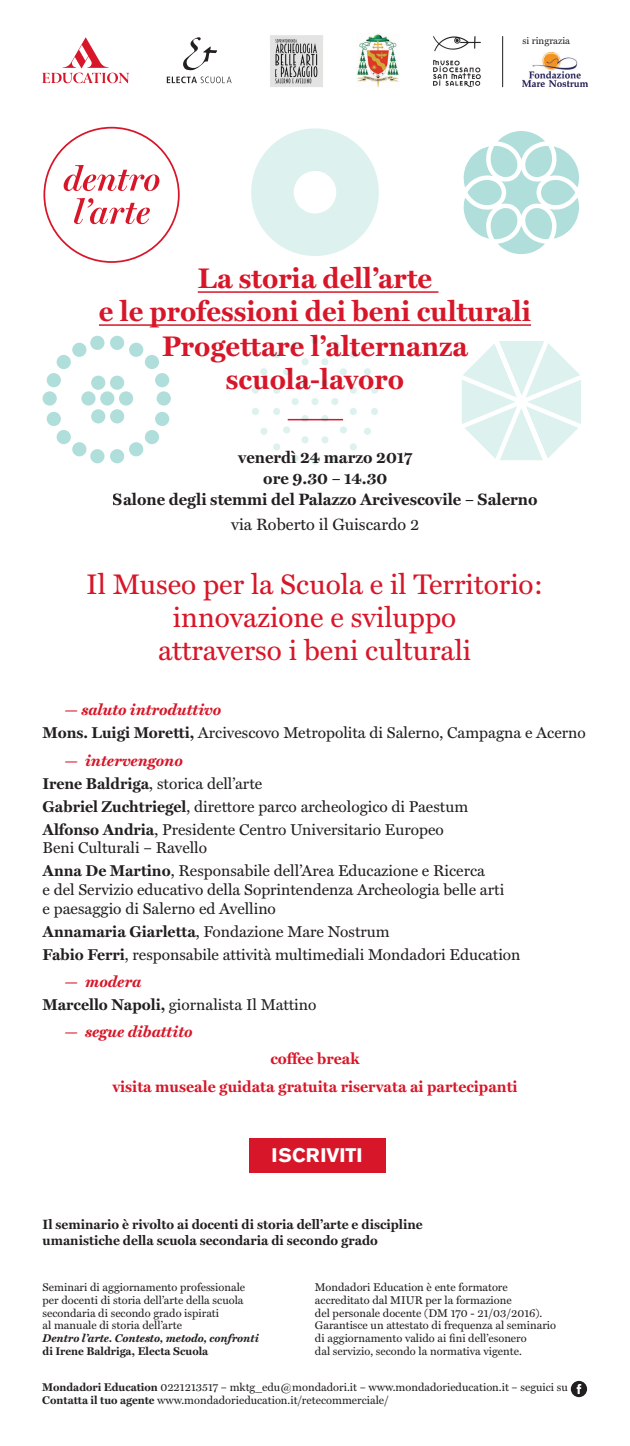
<style>
.page{position:relative;width:630px;height:1446px;background:#fff}
.page>*{position:absolute;margin:0;border:0;box-sizing:border-box;transform-origin:0 0}
.t1{font:700 28.5px/33.8px "Miller Text";color:#d71729;text-align:center}
.t2{font:28.5px/33px "Miller Text";color:#d71729;text-align:center}
.t3{font:700 19.5px "Akzidenz Grotesk BE";color:#fff}
.t4{font:700 16.5px/21px "Miller Text";color:#231f20;text-align:center}
.t5{font:16.5px "Miller Text";color:#231f20}
.t6{font:15.75px/23px "Miller Text";color:#231f20}
.t7{font:700 15.75px/28.2px "Miller Text";color:#d71729;text-align:center}
.t8{font:italic 700 15.75px "Miller Text";color:#d71729}
.t9{font:700 13.5px/15.8px "Miller Text";color:#231f20}
.t10{font:11.25px/12.8px "Miller Text";color:#231f20}
.t11{font:italic 700 11.25px "Miller Text";color:#231f20}
.t12{font:700 11.25px "Miller Text";color:#231f20}
.t13{font:9.75px "Miller Text";color:#231f20}
.s1{font-weight:700;font-style:italic;color:#d71729}
.s2{font-weight:700}
</style>
<div class="page">
<svg style="left:463px;top:131px;width:116px;height:123px"></svg>
<div style="left:311px;top:398px;width:7px;height:7px;background:#ddf1ef;border-radius:50%"></div>
<div style="left:291px;top:398px;width:7px;height:7px;background:#ddf1ef;border-radius:50%"></div>
<div style="left:301px;top:379px;width:7px;height:8px;background:#ddf1ef;border-radius:50%"></div>
<div style="left:321px;top:379px;width:7px;height:8px;background:#ddf1ef;border-radius:50%"></div>
<div style="left:331px;top:398px;width:7px;height:7px;background:#ddf1ef;border-radius:50%"></div>
<svg style="left:301px;top:415px;width:7px;height:7px"></svg>
<svg style="left:321px;top:415px;width:7px;height:7px"></svg>
<div style="left:301px;top:358px;width:7px;height:7px;background:#ddf1ef;border-radius:50%"></div>
<div style="left:321px;top:358px;width:7px;height:7px;background:#ddf1ef;border-radius:50%"></div>
<div style="left:339px;top:368px;width:8px;height:7px;background:#ddf1ef;border-radius:50%"></div>
<div style="left:349px;top:387px;width:7px;height:7px;background:#ddf1ef;border-radius:50%"></div>
<div style="left:349px;top:408px;width:7px;height:7px;background:#ddf1ef;border-radius:50%"></div>
<div style="left:339px;top:426px;width:8px;height:7px;background:#ddf1ef;border-radius:50%"></div>
<div style="left:321px;top:436px;width:7px;height:7px;background:#ddf1ef;border-radius:50%"></div>
<div style="left:301px;top:436px;width:7px;height:7px;background:#ddf1ef;border-radius:50%"></div>
<div style="left:283px;top:426px;width:7px;height:7px;background:#ddf1ef;border-radius:50%"></div>
<div style="left:273px;top:408px;width:7px;height:7px;background:#ddf1ef;border-radius:50%"></div>
<div style="left:273px;top:387px;width:7px;height:7px;background:#ddf1ef;border-radius:50%"></div>
<div style="left:283px;top:368px;width:7px;height:7px;background:#ddf1ef;border-radius:50%"></div>
<div style="left:311px;top:337px;width:7px;height:7px;background:#ddf1ef;border-radius:50%"></div>
<div style="left:332px;top:341px;width:7px;height:7px;background:#ddf1ef;border-radius:50%"></div>
<div style="left:349px;top:351px;width:7px;height:7px;background:#ddf1ef;border-radius:50%"></div>
<div style="left:364px;top:368px;width:7px;height:7px;background:#ddf1ef;border-radius:50%"></div>
<div style="left:371px;top:387px;width:7px;height:7px;background:#ddf1ef;border-radius:50%"></div>
<div style="left:371px;top:408px;width:7px;height:7px;background:#ddf1ef;border-radius:50%"></div>
<div style="left:364px;top:428px;width:7px;height:7px;background:#ddf1ef;border-radius:50%"></div>
<div style="left:349px;top:443px;width:7px;height:7px;background:#ddf1ef;border-radius:50%"></div>
<div style="left:331px;top:455px;width:7px;height:7px;background:#ddf1ef;border-radius:50%"></div>
<div style="left:311px;top:457px;width:7px;height:8px;background:#ddf1ef;border-radius:50%"></div>
<div style="left:291px;top:455px;width:7px;height:7px;background:#ddf1ef;border-radius:50%"></div>
<div style="left:273px;top:443px;width:7px;height:7px;background:#ddf1ef;border-radius:50%"></div>
<div style="left:260px;top:428px;width:7px;height:7px;background:#ddf1ef;border-radius:50%"></div>
<div style="left:252px;top:408px;width:7px;height:7px;background:#ddf1ef;border-radius:50%"></div>
<div style="left:252px;top:387px;width:7px;height:7px;background:#ddf1ef;border-radius:50%"></div>
<div style="left:260px;top:368px;width:7px;height:7px;background:#ddf1ef;border-radius:50%"></div>
<div style="left:273px;top:351px;width:7px;height:7px;background:#ddf1ef;border-radius:50%"></div>
<div style="left:291px;top:341px;width:7px;height:7px;background:#ddf1ef;border-radius:50%"></div>
<svg style="left:251px;top:128px;width:127px;height:128px"></svg>
<div style="left:43px;top:391px;width:14px;height:14px;background:#afdedb;border-radius:50%"></div>
<div style="left:81px;top:391px;width:14px;height:14px;background:#afdedb;border-radius:50%"></div>
<div style="left:91px;top:409px;width:14px;height:14px;background:#afdedb;border-radius:50%"></div>
<div style="left:110px;top:409px;width:14px;height:14px;background:#afdedb;border-radius:50%"></div>
<div style="left:47px;top:412px;width:14px;height:14px;background:#afdedb;border-radius:50%"></div>
<div style="left:155px;top:412px;width:14px;height:14px;background:#afdedb;border-radius:50%"></div>
<div style="left:145px;top:430px;width:14px;height:14px;background:#afdedb;border-radius:50%"></div>
<div style="left:57px;top:430px;width:14px;height:14px;background:#afdedb;border-radius:50%"></div>
<div style="left:72px;top:442px;width:14px;height:14px;background:#afdedb;border-radius:50%"></div>
<div style="left:129px;top:442px;width:14px;height:14px;background:#afdedb;border-radius:50%"></div>
<div style="left:110px;top:449px;width:14px;height:14px;background:#afdedb;border-radius:50%"></div>
<div style="left:90px;top:449px;width:14px;height:14px;background:#afdedb;border-radius:50%"></div>
<div style="left:91px;top:376px;width:14px;height:14px;background:#afdedb;border-radius:50%"></div>
<div style="left:110px;top:376px;width:14px;height:14px;background:#afdedb;border-radius:50%"></div>
<div style="left:47px;top:373px;width:14px;height:14px;background:#afdedb;border-radius:50%"></div>
<div style="left:155px;top:373px;width:14px;height:14px;background:#afdedb;border-radius:50%"></div>
<div style="left:145px;top:355px;width:14px;height:14px;background:#afdedb;border-radius:50%"></div>
<div style="left:57px;top:355px;width:14px;height:14px;background:#afdedb;border-radius:50%"></div>
<div style="left:72px;top:343px;width:14px;height:14px;background:#afdedb;border-radius:50%"></div>
<div style="left:129px;top:343px;width:14px;height:14px;background:#afdedb;border-radius:50%"></div>
<div style="left:110px;top:336px;width:14px;height:14px;background:#afdedb;border-radius:50%"></div>
<div style="left:90px;top:336px;width:14px;height:14px;background:#afdedb;border-radius:50%"></div>
<div style="left:100px;top:391px;width:14px;height:14px;background:#afdedb;border-radius:50%"></div>
<div style="left:119px;top:391px;width:14px;height:14px;background:#afdedb;border-radius:50%"></div>
<div style="left:156px;top:391px;width:15px;height:14px;background:#afdedb;border-radius:50%"></div>
<svg style="left:462px;top:341px;width:119px;height:119px"></svg>
<div style="left:249px;top:1139px;width:136px;height:34px;background:#d71729"></div>
<hr style="left:287px;top:419px;width:56px;height:1px;background:#d71729">
<svg style="left:43px;top:127px;width:136px;height:136px"></svg>
<hr style="left:198px;top:291px;width:240px;height:2px;background:#d71729">
<hr style="left:99px;top:324px;width:431px;height:2px;background:#d71729">
<svg style="left:570px;top:1381px;width:16px;height:16px"></svg>
<svg style="left:167px;top:77px;width:64px;height:6px"></svg>
<svg style="left:183px;top:37px;width:34px;height:33px"></svg>
<svg style="left:42px;top:37px;width:87px;height:46px"></svg>
<img style="left:433px;top:36px;width:48px;height:51px">
<img style="left:270px;top:35px;width:53px;height:52px">
<img style="left:357px;top:34px;width:42px;height:53px">
<img style="left:522px;top:52px;width:65px;height:34px">
<hr style="left:502px;top:36px;width:1px;height:51px;background:#231f20">
<p class="t13" style="left:522px;top:34px;width:49px">si ringrazia</p>
<h1 class="t1" style="left:99px;top:261px;width:433px">La storia dell’arte<br>e le professioni dei beni culturali<br>Progettare l’alternanza scuola-lavoro</h1>
<p class="t4" style="left:113px;top:446px;width:426px">venerdì 24 marzo 2017<br>ore 9.30 – 14.30<br>Salone degli stemmi del Palazzo Arcivescovile – Salerno</p>
<p class="t5" style="left:231px;top:514px;width:190px">via Roberto il Guiscardo 2</p>
<h1 class="t2" style="left:86px;top:567px;width:458px">Il Museo per la Scuola e il Territorio: innovazione e sviluppo<br>attraverso i beni culturali</h1>
<p class="t6" style="left:43px;top:698px;width:544px;text-indent:21px"><span class="s1">— saluto introduttivo<br></span><span class="s2">Mons. Luigi Moretti,</span> Arcivescovo Metropolita di Salerno, Campagna e Acerno</p>
<p class="t6" style="left:43px;top:748px;width:427px;text-indent:21px"><span class="s1">— intervengono<br></span><span class="s2">Irene Baldriga</span>, storica dell’arte<br><span class="s2">Gabriel Zuchtriegel</span>, direttore parco archeologico di Paestum <span class="s2">Alfonso Andria</span>, Presidente Centro Universitario Europeo</p>
<p class="t6" style="left:43px;top:836px;width:443px">Beni Culturali – Ravello<br><span class="s2">Anna De Martino</span>, Responsabile dell’Area Educazione e Ricerca</p>
<p class="t6" style="left:43px;top:880px;width:463px;line-height:18.8px">e del Servizio educativo della Soprintendenza Archeologia belle arti e paesaggio di Salerno ed Avellino</p>
<p class="t6" style="left:43px;top:920px;width:479px"><span class="s2">Annamaria Giarletta</span>, Fondazione Mare Nostrum<br><span class="s2">Fabio Ferri</span>, responsabile attività multimediali Mondadori Education</p>
<p class="t6" style="left:43px;top:970px;width:275px;text-indent:21px"><span class="s1">— modera<br></span><span class="s2">Marcello Napoli,</span> giornalista Il Mattino</p>
<p class="t8" style="left:64px;top:1022px;width:130px">— segue dibattito</p>
<p class="t7" style="left:112px;top:1044px;width:406px">coffee break<br>visita museale guidata gratuita riservata ai partecipanti</p>
<p class="t3" style="left:271px;top:1144px;width:93px">ISCRIVITI</p>
<p class="t9" style="left:43px;top:1216px;width:381px">Il seminario è rivolto ai docenti di storia dell’arte e discipline umanistiche della scuola secondaria di secondo grado</p>
<p class="t10" style="left:43px;top:1280px;width:204px">Seminari di aggiornamento professionale per docenti di storia dell’arte della scuola secondaria di secondo grado ispirati<br>al manuale di storia dell’arte</p>
<p class="t11" style="left:43px;top:1331px;width:218px">Dentro l’arte. Contesto, metodo, confronti</p>
<p class="t12" style="left:43px;top:1344px;width:167px">di Irene Baldriga, Electa Scuola</p>
<p class="t10" style="left:315px;top:1280px;width:242px">Mondadori Education è ente formatore accreditato dal MIUR per la formazione<br>del personale docente (DM 170 - 21/03/2016).<br>Garantisce un attestato di frequenza al seminario di aggiornamento valido ai fini dell’esonero<br>dal servizio, secondo la normativa vigente.</p>
<p class="t10" style="left:42px;top:1381px;width:527px"><span class="s2">Mondadori Education</span> 0221213517 – mktg_edu@mondadori.it – www.mondadorieducation.it – seguici su<br><span class="s2">Contatta il tuo agente</span> www.mondadorieducation.it/retecommerciale/</p>
</div>
